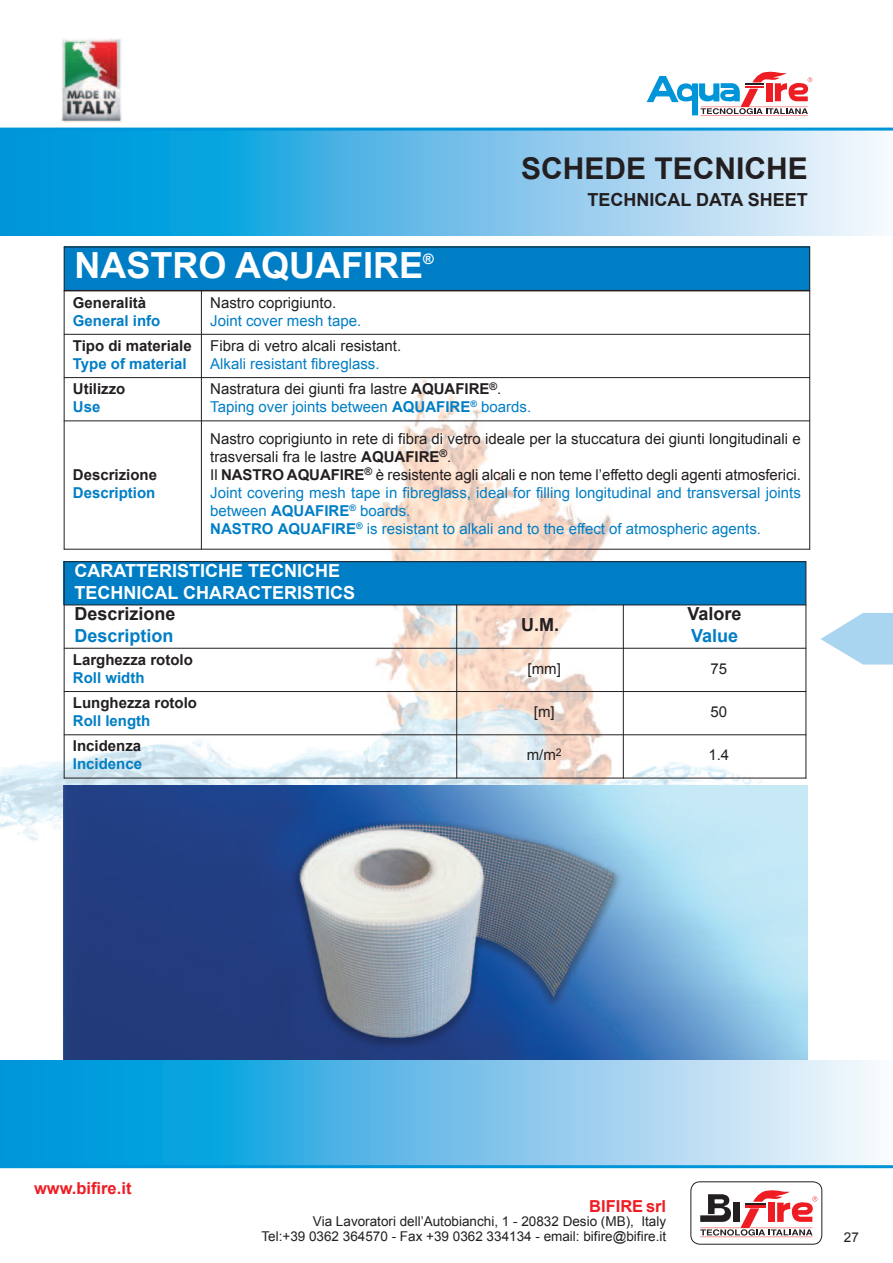
<style>
.page{position:relative;width:893px;height:1263px;background:#fff}
.page>*{position:absolute;margin:0;border:0;box-sizing:border-box;transform-origin:0 0}
.t1{font:700 36px "Arial";color:#fff}
.t2{font:700 30px "Arial";color:#231f20}
.t3{font:700 18px/21.6px "Arial";color:#fff}
.t4{font:700 18px "Arial";color:#231f20}
.t5{font:700 18px "Arial";color:#007ec5}
.t6{font:700 16.5px "Arial";color:#ee1d23}
.t7{font:15px/18px "Arial";color:#231f20}
.t8{font:15px/18px "Arial";color:#007ec5}
.t9{font:700 15px "Arial";color:#231f20}
.t10{font:700 15px "Arial";color:#007ec5}
.t11{font:700 14.4px "Arial";color:#fff}
.t12{font:13.5px/14.2px "Arial";color:#231f20;text-align:right}
.s1{color:#231f20}
.s2{font-weight:700;color:#231f20}
.s3{font-weight:700}
.s4{color:#007ec5}
.s5{font-weight:700;color:#007ec5}
</style>
<div class="page">
<img style="left:0;top:43px;width:767px;height:1126px">
<img style="left:64px;top:785px;width:744px;height:276px">
<svg style="left:0;top:1061px;width:876px;height:104px;background:#6ac0e9"></svg>
<svg style="left:1px;top:131px;width:882px;height:104px;background:#69bfe9"></svg>
<hr style="left:0;top:1165px;width:893px;height:3px;background:#0095d9">
<hr style="left:0;top:128px;width:893px;height:3px;background:#0095d9">
<hr style="left:0;top:129px;width:1px;height:106px;background:#0095d9">
<hr style="left:700px;top:115px;width:108px;height:1px;background:#ee1d23">
<svg style="left:647px;top:72px;width:165px;height:43px"></svg>
<svg style="left:690px;top:1181px;width:132px;height:64px"></svg>
<div style="left:64px;top:247px;width:746px;height:44px;background:#007ec5"></div>
<hr style="left:64px;top:247px;width:1px;height:303px;background:#231f20">
<hr style="left:201px;top:290px;width:1px;height:260px;background:#231f20">
<hr style="left:809px;top:247px;width:1px;height:303px;background:#231f20">
<hr style="left:64px;top:247px;width:746px;height:1px;background:#231f20">
<hr style="left:64px;top:290px;width:746px;height:1px;background:#231f20">
<hr style="left:64px;top:334px;width:746px;height:1px;background:#231f20">
<hr style="left:64px;top:377px;width:746px;height:1px;background:#231f20">
<hr style="left:64px;top:420px;width:746px;height:1px;background:#231f20">
<hr style="left:64px;top:549px;width:746px;height:1px;background:#231f20">
<div style="left:64px;top:561px;width:742px;height:44px;background:#007ec5"></div>
<hr style="left:64px;top:561px;width:1px;height:217px;background:#231f20">
<hr style="left:456px;top:605px;width:1px;height:173px;background:#231f20">
<hr style="left:623px;top:605px;width:1px;height:173px;background:#231f20">
<hr style="left:805px;top:561px;width:1px;height:217px;background:#231f20">
<hr style="left:64px;top:561px;width:742px;height:1px;background:#231f20">
<hr style="left:64px;top:605px;width:742px;height:1px;background:#231f20">
<hr style="left:64px;top:648px;width:742px;height:1px;background:#231f20">
<hr style="left:64px;top:691px;width:742px;height:1px;background:#231f20">
<hr style="left:64px;top:734px;width:742px;height:1px;background:#231f20">
<hr style="left:64px;top:778px;width:742px;height:1px;background:#231f20">
<img style="left:62px;top:38px;width:60px;height:84px">
<svg style="left:821px;top:613px;width:72px;height:51px"></svg>
<h1 class="t1" style="left:75px;top:245px;width:350px">NASTRO AQUAFIRE</h1>
<p class="t11" style="left:423px;top:251px;width:12px">®</p>
<p class="t9" style="left:73px;top:294px;width:75px">Generalità</p>
<p class="t10" style="left:73px;top:312px;width:89px">General info</p>
<p class="t7" style="left:210px;top:293px;width:127px">Nastro coprigiunto.</p>
<p class="t8" style="left:210px;top:311px;width:152px">Joint cover mesh tape.</p>
<p class="t9" style="left:73px;top:337px;width:120px">Tipo di materiale</p>
<p class="t10" style="left:73px;top:355px;width:115px">Type of material</p>
<p class="t7" style="left:210px;top:337px;width:192px">Fibra di vetro alcali resistant.</p>
<p class="t8" style="left:210px;top:355px;width:171px">Alkali resistant fibreglass.</p>
<h2 class="t2" style="left:521px;top:152px;width:288px">SCHEDE TECNICHE</h2>
<p class="t4" style="left:588px;top:190px;width:222px">TECHNICAL DATA SHEET</p>
<p class="t9" style="left:73px;top:380px;width:54px">Utilizzo</p>
<p class="t10" style="left:73px;top:398px;width:29px">Use</p>
<p class="t8" style="left:210px;top:380px;width:322px"><span class="s1">Nastratura dei giunti fra lastre</span> <span class="s2">AQUAFIRE</span><sup>®</sup><span class="s1">.<br></span>Taping over joints between <span class="s3">AQUAFIRE</span><sup>®</sup> boards.</p>
<p class="t7" style="left:210px;top:430px;width:592px">Nastro coprigiunto in rete di fibra di vetro ideale per la stuccatura dei giunti longitudinali e trasversali fra le lastre <span class="s3">AQUAFIRE</span><sup>®</sup>.<br>Il <span class="s3">NASTRO AQUAFIRE</span><sup>®</sup> è resistente agli alcali e non teme l’effetto degli agenti atmosferici.<br><span class="s4">Joint covering mesh tape in fibreglass, ideal for filling longitudinal and transversal joints between</span> <span class="s5">AQUAFIRE</span><sup>®</sup> <span class="s4">boards.<br></span><span class="s5">NASTRO AQUAFIRE</span><sup>®</sup> <span class="s4">is resistant to alkali and to the effect of atmospheric agents.</span></p>
<p class="t3" style="left:75px;top:560px;width:282px">CARATTERISTICHE TECNICHE<br>TECHNICAL CHARACTERISTICS</p>
<p class="t4" style="left:75px;top:604px;width:103px">Descrizione</p>
<p class="t5" style="left:75px;top:626px;width:101px">Description</p>
<p class="t9" style="left:73px;top:466px;width:86px">Descrizione</p>
<p class="t10" style="left:73px;top:484px;width:84px">Description</p>
<p class="t4" style="left:688px;top:604px;width:56px">Valore</p>
<p class="t5" style="left:691px;top:626px;width:49px">Value</p>
<p class="t4" style="left:521px;top:615px;width:39px">U.M.</p>
<p class="t9" style="left:73px;top:651px;width:122px">Larghezza rotolo</p>
<p class="t10" style="left:73px;top:669px;width:73px">Roll width</p>
<p class="t9" style="left:73px;top:694px;width:126px">Lunghezza rotolo</p>
<p class="t10" style="left:73px;top:712px;width:79px">Roll length</p>
<p class="t9" style="left:73px;top:738px;width:70px">Incidenza</p>
<p class="t10" style="left:73px;top:756px;width:71px">Incidence</p>
<p class="t7" style="left:528px;top:659px;width:35px">[mm]</p>
<p class="t7" style="left:710px;top:659px;width:18px">75</p>
<p class="t7" style="left:534px;top:703px;width:22px">[m]</p>
<p class="t7" style="left:710px;top:703px;width:18px">50</p>
<p class="t7" style="left:527px;top:746px;width:36px">m/m<sup>2</sup></p>
<p class="t7" style="left:708px;top:746px;width:22px">1.4</p>
<p class="t6" style="left:34px;top:1179px;width:99px">www.bifire.it</p>
<p class="t6" style="left:589px;top:1197px;width:79px">BIFIRE srl</p>
<p class="t12" style="left:261px;top:1214px;width:406px">Via Lavoratori dell’Autobianchi, 1 - 20832 Desio (MB), Italy<br>Tel:+39 0362 364570 - Fax +39 0362 334134 - email: bifire@bifire.it</p>
<p class="t12" style="left:844px;top:1230px;width:17px">27</p>
</div>
